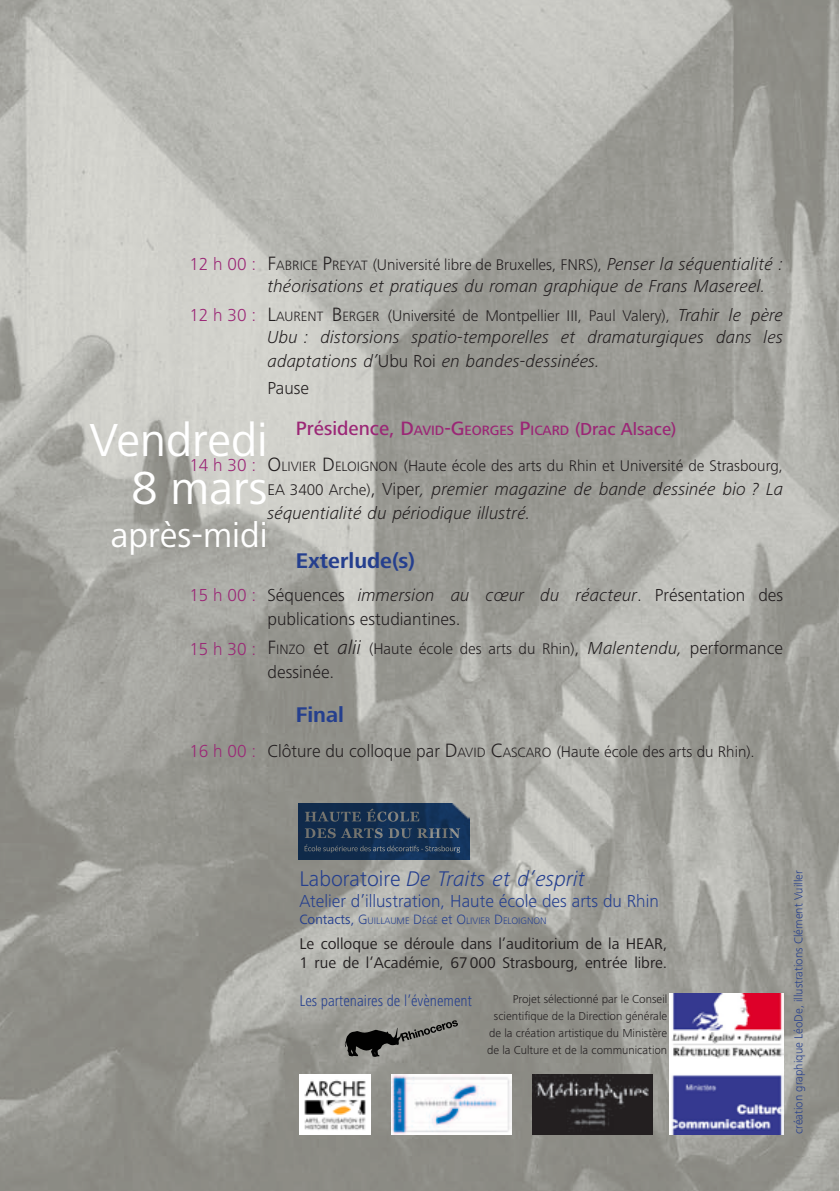
<style>
.page{position:relative;width:840px;height:1191px;background:#fff}
.page>*{position:absolute;margin:0;border:0;box-sizing:border-box;transform-origin:0 0}
.t1{font:48px/48px "Frutiger Next LT";color:#fff;text-align:right}
.t2{font:36px "Frutiger Next LT";color:#fff}
.t3{font:italic 300 22px "Frutiger Next LT";color:#253f8e}
.t4{font:700 22px "Frutiger Next LT";color:#253f8e}
.t5{font:italic 300 18px/24px "Frutiger Next LT";color:#231f20}
.t6{font:300 18px/24px "Frutiger Next LT";color:#231f20}
.t7{font:300 18px "Frutiger Next LT";color:#253f8e}
.t8{font:300 18px "Frutiger Next LT";color:#9b2776}
.t9{font:300 16px "Frutiger Next LT";color:#231f20}
.t10{font:16px/19.2px "Frutiger Next LT";color:#231f20}
.t11{font:300 condensed 16px "Frutiger Next LT";color:#253f8e}
.t12{font:500 14px "Frutiger Next LT";color:#9b2776}
.t13{font:300 12px/17px "Frutiger Next LT";color:#231f20;text-align:right}
.t14{font:300 12px "Frutiger Next LT";color:#253f8e}
.t15{font:300 9.8px "Frutiger Next LT";color:#253f8e}
.s1{font-size:20px}
.s2{font-size:14px}
.s3{font-style:italic;font-size:18px}
.s4{font-style:normal}
.s5{font-size:18px}
.s6{font-style:normal;font-size:16px}
.s7{font-style:normal;font-size:20px}
.s8{font-style:italic}
.s9{font-style:italic;font-size:20px}
.s10{font-weight:400;font-size:14px}
</style>
<div class="page">
<img style="left:0;top:1px;width:838px;height:1190px">
<img style="left:299px;top:1074px;width:71px;height:60px">
<img style="left:391px;top:1074px;width:120px;height:60px">
<img style="left:532px;top:1074px;width:119px;height:60px">
<svg style="left:344px;top:1020px;width:114px;height:36px;background:#6e6e6a"></svg>
<img style="left:299px;top:803px;width:170px;height:56px">
<svg style="left:304px;top:844px;width:12px;height:7px"></svg>
<img style="left:305px;top:811px;width:55px;height:10px">
<img style="left:669px;top:993px;width:113px;height:141px">
<p class="t9" style="left:267px;top:256px;width:517px"><span class="s1">F</span><span class="s2">ABRICE</span> <span class="s1">P</span><span class="s2">REYAT</span> (Université libre de Bruxelles, FNRS), <span class="s3">Penser la séquentialité :</span></p>
<p class="t5" style="left:267px;top:274px;width:499px">théorisations et pratiques du roman graphique de Frans Masereel.</p>
<p class="t9" style="left:267px;top:307px;width:517px"><span class="s1">L</span><span class="s2">AURENT</span> <span class="s1">B</span><span class="s2">ERGER</span> (Université de Montpellier III, Paul Valery), <span class="s3">Trahir le père</span></p>
<p class="t5" style="left:267px;top:325px;width:517px">Ubu : distorsions spatio-temporelles et dramaturgiques dans les adaptations d’<span class="s4">Ubu Roi</span> en bandes-dessinées.</p>
<p class="t6" style="left:267px;top:376px;width:43px">Pause</p>
<p class="t12" style="left:296px;top:423px;width:381px"><span class="s1">Présidence,</span> <span class="s1">D</span>AVID<span class="s1">-G</span>EORGES <span class="s1">P</span>ICARD <span class="s5">(Drac Alsace)</span></p>
<p class="t9" style="left:267px;top:456px;width:517px"><span class="s1">O</span><span class="s2">LIVIER</span> <span class="s1">D</span><span class="s2">ELOIGNON</span> (Haute école des arts du Rhin et Université de Strasbourg,</p>
<p class="t5" style="left:267px;top:477px;width:517px"><span class="s6">EA 3400 Arche)</span><span class="s7">,</span> <span class="s4">Viper</span>, premier magazine de bande dessinée bio ? La séquentialité du périodique illustré.</p>
<h3 class="t4" style="left:296px;top:548px;width:120px">Exterlude(s)</h3>
<p class="t6" style="left:267px;top:583px;width:517px">Séquences <span class="s8">immersion au cœur du réacteur</span>. Présentation des publications estudiantines.</p>
<p class="t9" style="left:267px;top:640px;width:517px"><span class="s1">F</span><span class="s2">INZO</span> <span class="s1">et</span> <span class="s9">alii</span> (Haute école des arts du Rhin)<span class="s5">,</span> <span class="s3">Malentendu,</span> <span class="s5">performance</span></p>
<p class="t6" style="left:267px;top:660px;width:68px">dessinée.</p>
<h3 class="t4" style="left:296px;top:702px;width:49px">Final</h3>
<p class="t9" style="left:267px;top:743px;width:488px"><span class="s5">Clôture du colloque par</span> <span class="s1">D</span><span class="s2">AVID</span> <span class="s1">C</span><span class="s2">ASCARO</span> (Haute école des arts du Rhin).</p>
<p class="t8" style="left:189px;top:254px;width:68px">12 h 00 :</p>
<p class="t8" style="left:189px;top:305px;width:68px">12 h 30 :</p>
<h1 class="t1" style="left:90px;top:416px;width:179px">Vendredi<br>8 mars</h1>
<h2 class="t2" style="left:111px;top:515px;width:158px">après-midi</h2>
<p class="t8" style="left:189px;top:455px;width:68px">14 h 30 :</p>
<p class="t8" style="left:189px;top:584px;width:68px">15 h 00 :</p>
<p class="t8" style="left:189px;top:639px;width:68px">15 h 30 :</p>
<p class="t8" style="left:189px;top:741px;width:68px">16 h 00 :</p>
<h3 class="t3" style="left:299px;top:866px;width:287px"><span class="s4">Laboratoire</span> De Traits et d’esprit</h3>
<p class="t7" style="left:299px;top:891px;width:361px">Atelier d’illustration, Haute école des arts du Rhin</p>
<p class="t15" style="left:299px;top:915px;width:249px"><span class="s10">Contacts,</span> <span class="s2">G</span>UILLAUME <span class="s2">D</span>ÉGÉ <span class="s2">et</span> <span class="s2">O</span>LIVIER <span class="s2">D</span>ELOIGNON</p>
<p class="t10" style="left:299px;top:934px;width:369px">Le colloque se déroule dans l’auditorium de la HEAR,<br>1 rue de l’Académie, 67000 Strasbourg, entrée libre.</p>
<p class="t11" style="left:299px;top:992px;width:174px">Les partenaires de l’évènement</p>
<p class="t13" style="left:487px;top:990px;width:181px">Projet sélectionné par le Conseil scientifique de la Direction générale de la création artistique du Ministère de la Culture et de la communication</p>
<p class="t14" style="left:791px;top:1134px;width:265px;rotate:-90deg">création graphique LéoDe, illustrations Clément Vuiller</p>
</div>
